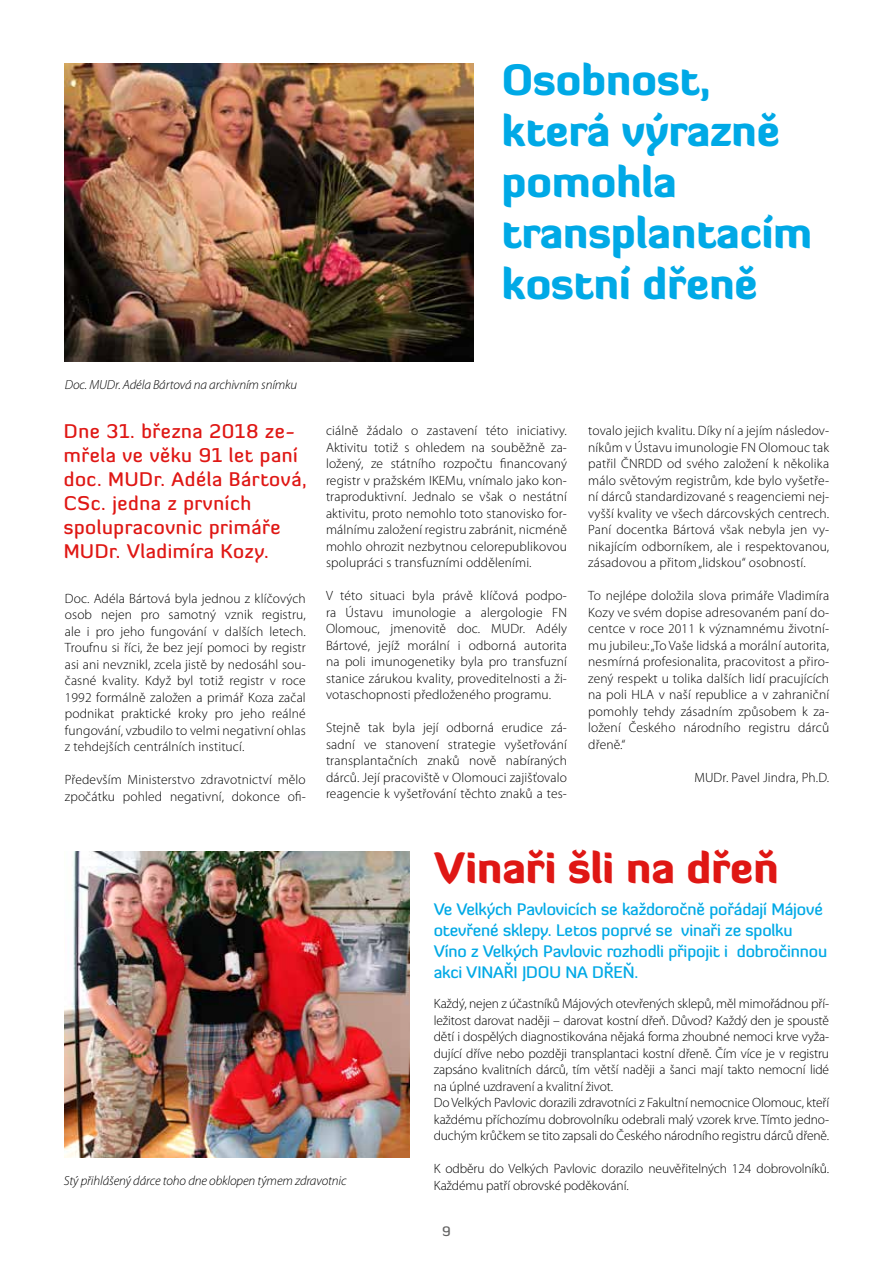
<style>
.page{position:relative;width:893px;height:1263px;background:#fff}
.page>*{position:absolute;margin:0;border:0;box-sizing:border-box;transform-origin:0 0}
.t1{font:900 42px/51px "Diavlo";color:#00a9e6}
.t2{font:900 42px "Diavlo";color:#df1714}
.t3{font:500 19.5px/24px "Diavlo";letter-spacing:.03em;color:#df1714}
.t4{font:500 16.5px/21px "Diavlo";letter-spacing:-.01em;color:#00a9e6}
.t5{font:300 13.5px/16.5px "Myriad Pro";letter-spacing:-.01em;color:#000;text-align:justify}
.t6{font:300 13.5px/16.5px "Myriad Pro";letter-spacing:.01em;color:#000}
.t7{font:500 13.5px "Diavlo";color:#646363}
.t8{font:italic 300 13.2px "Myriad Pro";letter-spacing:-.01em;color:#000}
</style>
<div class="page">
<img style="left:65px;top:64px;width:408px;height:298px">
<img style="left:65px;top:851px;width:344px;height:307px">
<h1 class="t1" style="left:502px;top:54px;width:312px">Osobnost, která výrazně pomohla transplantacím kostní dřeně</h1>
<p class="t8" style="left:65px;top:377px;width:234px">Doc. MUDr. Adéla Bártová na archivním snímku</p>
<h2 class="t3" style="left:64px;top:419px;width:244px">Dne 31. března 2018 ze&shy;mřela ve věku 91 let paní doc. MUDr. Adéla Bártová,<br>CSc. jedna z prvních spolupracovnic primáře<br>MUDr. Vladimíra Kozy.</h2>
<p class="t5" style="left:65px;top:590px;width:242px">Doc. Adéla Bártová byla jednou z klíčových osob nejen pro samotný vznik registru, ale i pro jeho fungování v dalších letech.<br>Troufnu si říci, že bez její pomoci by registr asi ani nevznikl, zcela jistě by nedosáhl sou&shy;časné kvality. Když byl totiž registr v roce 1992 formálně založen a primář Koza začal podnikat praktické kroky pro jeho reálné fungování, vzbudilo to velmi negativní ohlas z tehdejších centrálních institucí.</p>
<p class="t6" style="left:65px;top:771px;width:242px">Především Ministerstvo zdravotnictví mělo zpočátku pohled negativní, dokonce ofi-</p>
<p class="t5" style="left:326px;top:422px;width:242px">ciálně žádalo o zastavení této iniciativy.<br>Aktivitu totiž s ohledem na souběžně za&shy;ložený, ze státního rozpočtu financovaný registr v pražském IKEMu, vnímalo jako kon&shy;traproduktivní. Jednalo se však o nestátní aktivitu, proto nemohlo toto stanovisko for&shy;málnímu založení registru zabránit, nicméně mohlo ohrozit nezbytnou celorepublikovou spolupráci s transfuzními odděleními.</p>
<p class="t5" style="left:326px;top:587px;width:242px">V této situaci byla právě klíčová podpo&shy;ra Ústavu imunologie a alergologie FN Olomouc, jmenovitě doc. MUDr. Adély Bártové, jejíž morální i odborná autorita na poli imunogenetiky byla pro transfuzní stanice zárukou kvality, proveditelnosti a ži&shy;votaschopnosti předloženého programu.</p>
<p class="t5" style="left:326px;top:719px;width:242px">Stejně tak byla její odborná erudice zá&shy;sadní ve stanovení strategie vyšetřování transplantačních znaků nově nabíraných dárců. Její pracoviště v Olomouci zajišťovalo reagencie k vyšetřování těchto znaků a tes-</p>
<p class="t5" style="left:588px;top:422px;width:242px">tovalo jejich kvalitu. Díky ní a jejím následov&shy;níkům v Ústavu imunologie FN Olomouc tak patřil ČNRDD od svého založení k několika málo světovým registrům, kde bylo vyšetře&shy;ní dárců standardizované s reagenciemi nej&shy;vyšší kvality ve všech dárcovských centrech.<br>Paní docentka Bártová však nebyla jen vy&shy;nikajícím odborníkem, ale i respektovanou, zásadovou a přitom „lidskou“ osobností.</p>
<p class="t5" style="left:588px;top:587px;width:242px">To nejlépe doložila slova primáře Vladimíra Kozy ve svém dopise adresovaném paní do&shy;centce v roce 2011 k významnému životní&shy;mu jubileu: „To Vaše lidská a morální autorita, nesmírná profesionalita, pracovitost a přiro&shy;zený respekt u tolika dalších lidí pracujících na poli HLA v naší republice a v zahraniční pomohly tehdy zásadním způsobem k za&shy;ložení Českého národního registru dárců dřeně.“</p>
<p class="t6" style="left:694px;top:769px;width:136px">MUDr. Pavel Jindra, Ph.D.</p>
<h1 class="t2" style="left:434px;top:840px;width:346px">Vinaři šli na dřeň</h1>
<p class="t4" style="left:434px;top:899px;width:395px">Ve Velkých Pavlovicích se každoročně pořádají Májové otevřené sklepy. Letos poprvé se vinaři ze spolku Víno z Velkých Pavlovic rozhodli připojit i dobročinnou akci VINAŘI JDOU NA DŘEŇ.</p>
<p class="t8" style="left:64px;top:1172px;width:284px">Stý přihlášený dárce toho dne obklopen týmem zdravotnic</p>
<p class="t5" style="left:434px;top:995px;width:397px;text-align:left">Každý, nejen z účastníků Májových otevřených sklepů, měl mimořádnou pří&shy;ležitost darovat naději – darovat kostní dřeň. Důvod? Každý den je spoustě dětí i dospělých diagnostikována nějaká forma zhoubné nemoci krve vyža&shy;dující dříve nebo později transplantaci kostní dřeně. Čím více je v registru zapsáno kvalitních dárců, tím větší naději a šanci mají takto nemocní lidé na úplné uzdravení a kvalitní život.<br>Do Velkých Pavlovic dorazili zdravotníci z Fakultní nemocnice Olomouc, kteří každému příchozímu dobrovolníku odebrali malý vzorek krve. Tímto jedno&shy;duchým krůčkem se tito zapsali do Českého národního registru dárců dřeně.</p>
<p class="t5" style="left:434px;top:1160px;width:397px">K odběru do Velkých Pavlovic dorazilo neuvěřitelných 124 dobrovolníků.<br>Každému patří obrovské poděkování.</p>
<p class="t7" style="left:442px;top:1223px;width:10px">9</p>
</div>
